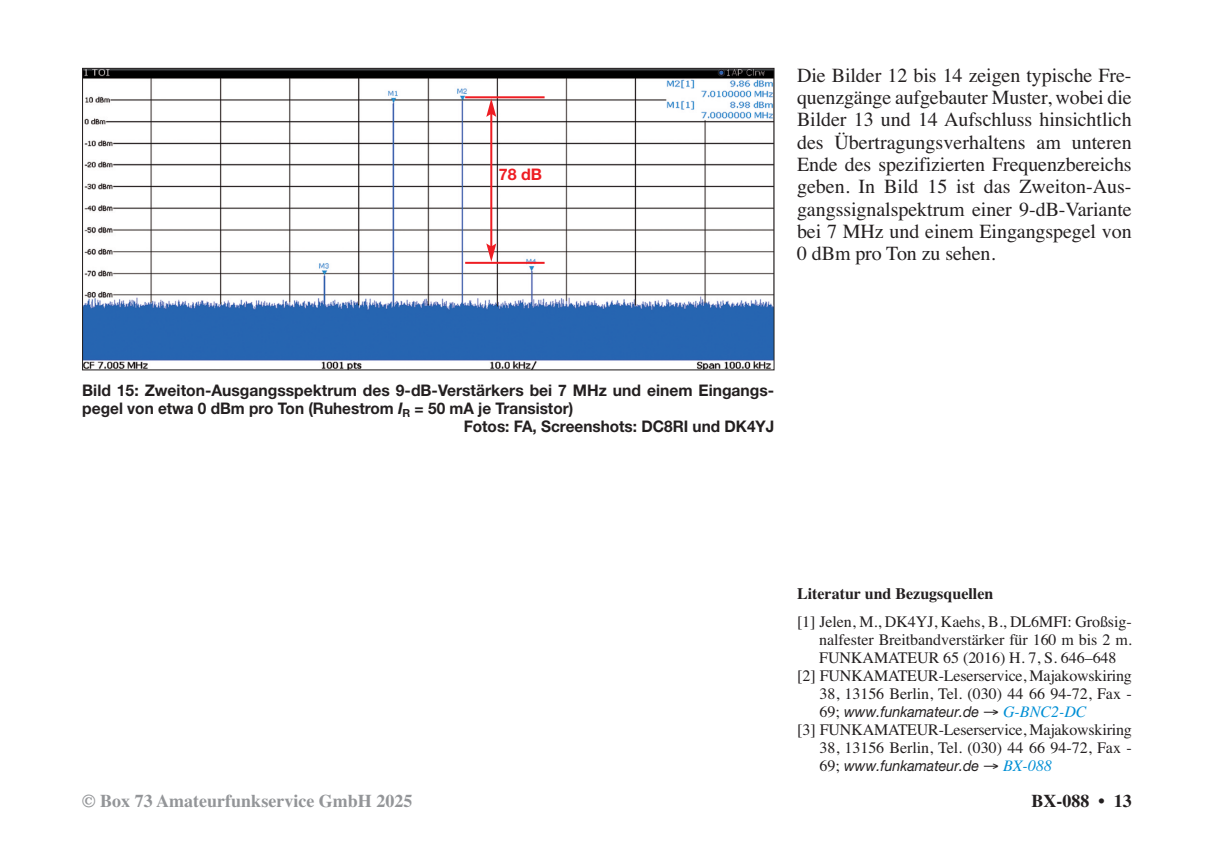
<style>
.page{position:relative;width:1214px;height:862px;background:#fff}
.page>*{position:absolute;margin:0;border:0;box-sizing:border-box;transform-origin:0 0}
.t1{font:20px/22.2px "Times";letter-spacing:-.005em;color:#231f20;text-align:justify}
.t2{font:700 18px "Times";color:#939598}
.t3{font:700 18px "Times";color:#231f20}
.t4{font:16px/18px "Times";letter-spacing:-.005em;color:#231f20;text-align:right}
.t5{font:700 16px "Helvetica Neue";color:#231f20}
.t6{font:700 16px "Helvetica Neue";color:#231f20;scale:.96 1}
.t7{font:700 16px "Times";color:#231f20}
.t8{font:italic 16px "Times";color:#008fd5}
.t9{font:700 16px "Helvetica Neue";color:#ee1d23}
.t10{font:italic 15px "Helvetica Neue";color:#231f20;scale:.95 1}
.s1{font-style:italic}
.s2{font-family:"Times";font-style:normal;font-size:16px}
</style>
<div class="page">
<img style="left:84px;top:70px;width:688px;height:298px">
<hr style="left:465px;top:262px;width:79px;height:2px;background:#ee1d23">
<hr style="left:465px;top:96px;width:79px;height:2px;background:#ee1d23">
<hr style="left:490px;top:113px;width:2px;height:134px;background:#ee1d23">
<svg style="left:486px;top:98px;width:10px;height:19px"></svg>
<svg style="left:486px;top:243px;width:10px;height:19px"></svg>
<p class="t9" style="left:499px;top:169px;width:45px">78 dB</p>
<p class="t1" style="left:797px;top:64px;width:336px">Die Bilder 12 bis 14 zeigen typische Fre&shy;quenzgänge aufgebauter Muster, wobei die Bilder 13 und 14 Aufschluss hinsichtlich des Übertragungsverhaltens am unteren Ende des spezifizierten Frequenzbereichs geben. In Bild 15 ist das Zweiton-Aus&shy;gangssignalspektrum einer 9-dB-Variante bei 7 MHz und einem Eingangspegel von 0 dBm pro Ton zu sehen.</p>
<p class="t5" style="left:82px;top:385px;width:693px">Bild 15: Zweiton-Ausgangsspektrum des 9-dB-Verstärkers bei 7 MHz und einem Eingangs-</p>
<p class="t5" style="left:82px;top:403px;width:492px">pegel von etwa 0 dBm pro Ton (Ruhestrom <span class="s1">I</span><sub>R</sub> = 50 mA je Transistor)</p>
<p class="t6" style="left:463px;top:421px;width:325px">Fotos: FA, Screenshots: DC8RI und DK4YJ</p>
<p class="t7" style="left:797px;top:584px;width:198px">Literatur und Bezugsquellen</p>
<p class="t4" style="left:797px;top:612px;width:336px">[1] Jelen, M., DK4YJ, Kaehs, B., DL6MFI: Großsig-</p>
<p class="t4" style="left:819px;top:630px;width:314px">nalfester Breitbandverstärker für 160 m bis 2 m.</p>
<p class="t4" style="left:819px;top:648px;width:299px">FUNKAMATEUR 65 (2016) H. 7, S. 646–648</p>
<p class="t4" style="left:797px;top:666px;width:336px">[2] FUNKAMATEUR-Leserservice, Majakowskiring</p>
<p class="t4" style="left:819px;top:684px;width:313px">38, 13156 Berlin, Tel. (030) 44 66 94-72, Fax -</p>
<p class="t10" style="left:819px;top:706px;width:169px"><span class="s2">69;</span> www.funkamateur.de</p>
<p class="t8" style="left:1002px;top:702px;width:85px">G-BNC2-DC</p>
<p class="t4" style="left:797px;top:720px;width:336px">[3] FUNKAMATEUR-Leserservice, Majakowskiring<br>38, 13156 Berlin, Tel. (030) 44 66 94-72, Fax -</p>
<p class="t10" style="left:819px;top:760px;width:169px"><span class="s2">69;</span> www.funkamateur.de</p>
<p class="t8" style="left:1002px;top:756px;width:50px">BX-088</p>
<p class="t2" style="left:82px;top:790px;width:331px">© Box 73 Amateurfunkservice GmbH 2025</p>
<p class="t3" style="left:1031px;top:790px;width:102px">BX-088 • 13</p>
</div>
